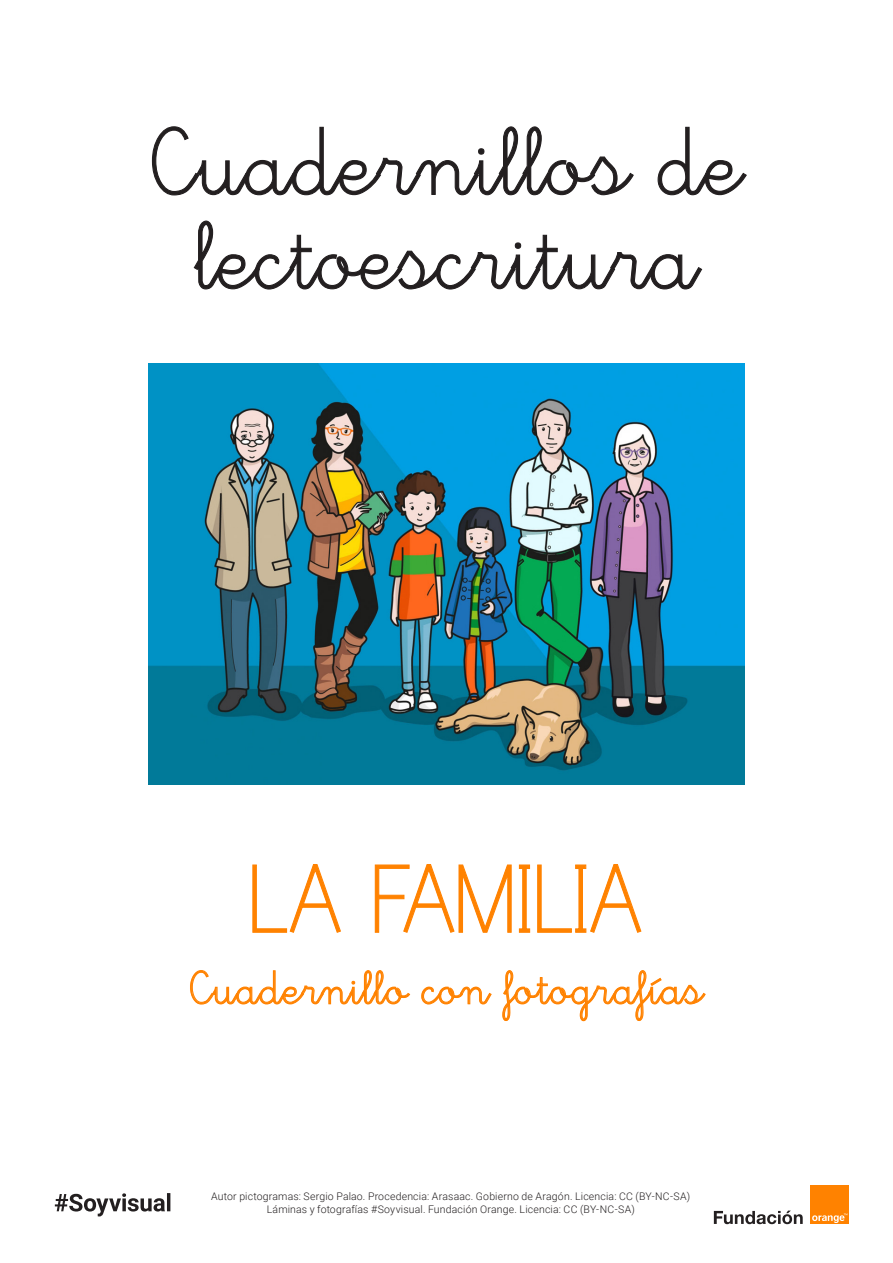
<style>
.page{position:relative;width:893px;height:1263px;background:#fff}
.page>*{position:absolute;margin:0;border:0;box-sizing:border-box;transform-origin:0 0}
.t1{font:100.8px/94.2px "Escolar 1";letter-spacing:-.01em;color:#231f20;text-align:center}
.t2{font:100.8px "Escolar 1";letter-spacing:-.005em;color:#ff8200}
.t3{font:49.5px "Escolar 1";color:#ff8200}
.t4{font:300 10.5px/12.6px "Roboto";letter-spacing:.015em;color:#231f20;text-align:center}
</style>
<div class="page">
<div style="left:810px;top:1185px;width:39px;height:39px;background:#ff8200"></div>
<svg style="left:812px;top:1213px;width:35px;height:10px"></svg>
<svg style="left:714px;top:1210px;width:89px;height:14px"></svg>
<svg style="left:55px;top:1193px;width:115px;height:23px"></svg>
<img style="left:149px;top:364px;width:595px;height:421px">
<svg style="left:151px;top:126px;width:596px;height:164px"></svg>
<svg style="left:252px;top:864px;width:89px;height:69px"></svg>
<svg style="left:374px;top:864px;width:138px;height:69px"></svg>
<svg style="left:518px;top:864px;width:13px;height:69px"></svg>
<svg style="left:537px;top:864px;width:105px;height:69px"></svg>
<svg style="left:190px;top:970px;width:221px;height:35px"></svg>
<svg style="left:421px;top:986px;width:71px;height:19px"></svg>
<svg style="left:502px;top:970px;width:204px;height:52px"></svg>
<h1 class="t1" style="left:150px;top:122px;width:595px">Cuadernillos de lectoescritura</h1>
<h1 class="t2" style="left:250px;top:847px;width:395px">LA FAMILIA</h1>
<h2 class="t3" style="left:189px;top:962px;width:516px">Cuadernillo con fotografías</h2>
<p class="t4" style="left:211px;top:1190px;width:481px">Autor pictogramas: Sergio Palao. Procedencia: Arasaac. Gobierno de Aragón. Licencia: CC (BY-NC-SA)<br>Láminas y fotografías #Soyvisual. Fundación Orange. Licencia: CC (BY-NC-SA)</p>
</div>
